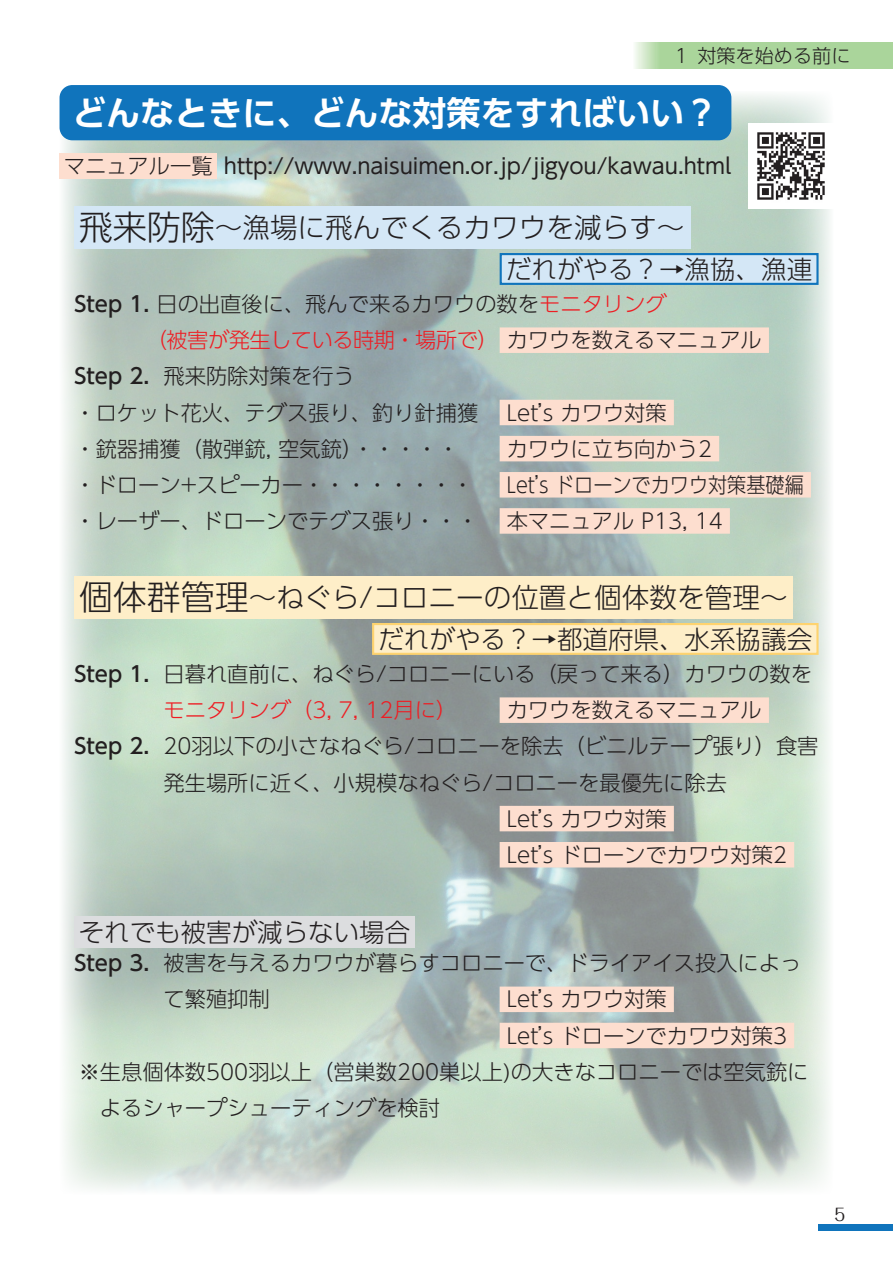
<style>
.page{position:relative;width:893px;height:1263px;background:#fff}
.page>*{position:absolute;margin:0;border:0;box-sizing:border-box;transform-origin:0 0}
.t1{font:700 34.05px "UD Shin Go Pro De";color:#fff}
.t2{font:300 27.6px "UD Shin Go Pro";color:#231f20}
.t3{font:300 25.5px "UD Shin Go Pro";color:#231f20}
.t4{font:300 21.3px/36.2px "UD Shin Go Pro";color:#231f20}
.t5{font:21.3px "UD Shin Go Pro";color:#231f20}
.t6{font:300 21.3px "UD Shin Go Pro";color:#231f20;scale:.9 1}
.t7{font:300 19.2px "UD Shin Go Pro";color:#231f20}
.t8{font:16.95px "Folk Pro";color:#231f20}
.s1{font-size:34.05px}
.s2{font-weight:500}
.s3{color:#ee1d23}
</style>
<div class="page">
<img style="left:60px;top:91px;width:770px;height:1101px">
<div style="left:60px;top:85px;width:671px;height:55px;background:#1074bc;border-radius:13px"></div>
<svg style="left:635px;top:43px;width:258px;height:25px;background:#add69f"></svg>
<div style="left:60px;top:153px;width:157px;height:26px;background:#fddecf"></div>
<div style="left:500px;top:327px;width:269px;height:26px;background:#fddecf"></div>
<div style="left:500px;top:400px;width:174px;height:25px;background:#fddecf"></div>
<div style="left:500px;top:436px;width:219px;height:25px;background:#fddecf"></div>
<div style="left:500px;top:472px;width:311px;height:25px;background:#fddecf"></div>
<div style="left:500px;top:508px;width:230px;height:26px;background:#fddecf"></div>
<div style="left:500px;top:697px;width:269px;height:26px;background:#fddecf"></div>
<div style="left:500px;top:806px;width:174px;height:25px;background:#fddecf"></div>
<div style="left:500px;top:842px;width:294px;height:25px;background:#fddecf"></div>
<div style="left:500px;top:986px;width:174px;height:26px;background:#fddecf"></div>
<div style="left:500px;top:1023px;width:294px;height:25px;background:#fddecf"></div>
<div style="left:74px;top:206px;width:617px;height:43px;background:#d4e7f6"></div>
<div style="left:501px;top:254px;width:316px;height:30px;background:#d4e7f6"></div>
<div style="left:500px;top:253px;width:319px;height:32px;border:2px solid #1074bc"></div>
<div style="left:74px;top:576px;width:719px;height:43px;background:#feeec8"></div>
<div style="left:373px;top:624px;width:444px;height:30px;background:#feeec8"></div>
<div style="left:372px;top:623px;width:447px;height:32px;border:2px solid #fed36f"></div>
<div style="left:74px;top:916px;width:341px;height:32px;background:#dcdddf"></div>
<img style="left:748px;top:123px;width:82px;height:85px">
<div style="left:819px;top:1225px;width:74px;height:6px;background:#1074bc"></div>
<p class="t7" style="left:672px;top:40px;width:180px">１ 対策を始める前に</p>
<p class="t1" style="left:72px;top:85px;width:648px">どんなときに、どんな対策をすればいい？</p>
<p class="t4" style="left:64px;top:147px;width:150px">マニュアル一覧</p>
<p class="t5" style="left:224px;top:149px;width:509px">http://www.naisuimen.or.jp/jigyou/kawau.html</p>
<p class="t2" style="left:79px;top:205px;width:607px"><span class="s1">飛来防除</span>～漁場に飛んでくるカワウを減らす～</p>
<p class="t3" style="left:506px;top:248px;width:308px">だれがやる？→漁協、漁連</p>
<p class="t4" style="left:146px;top:285px;width:617px;text-indent:-71px"><span class="s2">Step 1.</span> 日の出直後に、飛んで来るカワウの数を<span class="s3">モニタリング<br>（被害が発生している時期・場所で）</span> カワウを数えるマニュアル</p>
<p class="t4" style="left:74px;top:357px;width:282px"><span class="s2">Step 2.</span> 飛来防除対策を行う</p>
<p class="t4" style="left:74px;top:394px;width:405px">・ロケット花火、テグス張り、釣り針捕獲</p>
<p class="t4" style="left:507px;top:394px;width:162px">Let’s カワウ対策</p>
<p class="t4" style="left:74px;top:430px;width:386px">・銃器捕獲（散弾銃, 空気銃）・・・・・</p>
<p class="t4" style="left:507px;top:430px;width:207px">カワウに立ち向かう2</p>
<p class="t4" style="left:74px;top:466px;width:400px">・ドローン+スピーカー・・・・・・・・</p>
<p class="t6" style="left:507px;top:467px;width:332px">Let’s ドローンでカワウ対策基礎編</p>
<p class="t4" style="left:74px;top:502px;width:405px">・レーザー、ドローンでテグス張り・・・</p>
<p class="t4" style="left:507px;top:502px;width:218px">本マニュアル P13, 14</p>
<p class="t2" style="left:79px;top:575px;width:711px"><span class="s1">個体群管理</span>～ねぐら/コロニーの位置と個体数を管理～</p>
<p class="t3" style="left:378px;top:618px;width:435px">だれがやる？→都道府県、水系協議会</p>
<p class="t4" style="left:164px;top:655px;width:650px;text-indent:-89px"><span class="s2">Step 1.</span> 日暮れ直前に、ねぐら/コロニーにいる（戻って来る）カワウの数を<span class="s3">モニタリング（3, 7, 12月に）</span></p>
<p class="t4" style="left:507px;top:691px;width:257px">カワウを数えるマニュアル</p>
<p class="t4" style="left:74px;top:727px;width:746px;text-align:center"><span class="s2">Step 2.</span> 20羽以下の小さなねぐら/コロニーを除去（ビニルテープ張り）食害発生場所に近く、小規模なねぐら/コロニーを最優先に除去</p>
<p class="t4" style="left:507px;top:800px;width:162px">Let’s カワウ対策</p>
<p class="t4" style="left:507px;top:836px;width:282px">Let’s ドローンでカワウ対策2</p>
<p class="t3" style="left:79px;top:912px;width:333px">それでも被害が減らない場合</p>
<p class="t4" style="left:164px;top:944px;width:639px;text-indent:-89px"><span class="s2">Step 3.</span> 被害を与えるカワウが暮らすコロニーで、ドライアイス投入によって繁殖抑制</p>
<p class="t4" style="left:507px;top:980px;width:162px">Let’s カワウ対策</p>
<p class="t4" style="left:507px;top:1017px;width:282px">Let’s ドローンでカワウ対策3</p>
<p class="t4" style="left:100px;top:1053px;width:710px;text-indent:-21px">※生息個体数500羽以上（営巣数200巣以上)の大きなコロニーでは空気銃によるシャープシューティングを検討</p>
<p class="t8" style="left:834px;top:1200px;width:12px">5</p>
</div>
